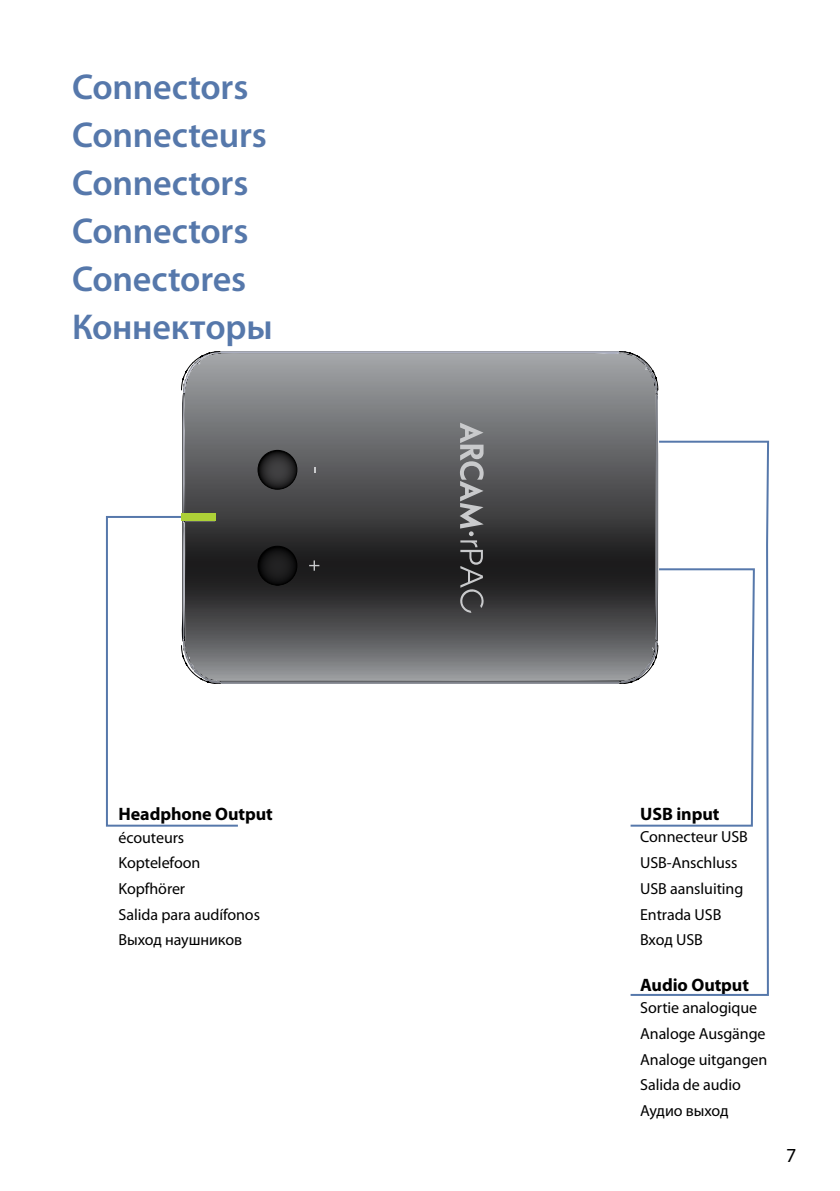
<style>
.page{position:relative;width:840px;height:1191px;background:#fff}
.page>*{position:absolute;margin:0;border:0;box-sizing:border-box;transform-origin:0 0}
.t1{font:600 36px/48px "Myriad Pro";letter-spacing:-.005em;color:#5678ab}
.t2{font:20px "Myriad Pro";color:#000}
.t3{font:700 18px "Myriad Pro";letter-spacing:-.005em;color:#000}
.t4{font:16px/25.6px "Myriad Pro";letter-spacing:-.005em;color:#000}
</style>
<div class="page">
<svg style="left:630px;top:440px;width:139px;height:556px"></svg>
<svg style="left:106px;top:516px;width:75px;height:311px"></svg>
<svg style="left:181px;top:351px;width:574px;height:476px"></svg>
<h1 class="t1" style="left:72px;top:62px;width:202px">Connectors<br>Connecteurs<br>Connectors<br>Connectors<br>Conectores<br>Коннекторы</h1>
<p class="t3" style="left:118px;top:802px;width:156px">Headphone Output</p>
<p class="t4" style="left:118px;top:824px;width:143px">écouteurs<br>Koptelefoon<br>Kopfhörer<br>Salida para audífonos<br>Выход наушников</p>
<p class="t3" style="left:639px;top:802px;width:81px">USB input</p>
<p class="t4" style="left:639px;top:824px;width:109px">Connecteur USB<br>USB-Anschluss<br>USB aansluiting<br>Entrada USB<br>Вход USB</p>
<p class="t3" style="left:639px;top:972px;width:110px">Audio Output</p>
<p class="t4" style="left:639px;top:995px;width:129px">Sortie analogique<br>Analoge Ausgänge<br>Analoge uitgangen<br>Salida de audio<br>Аудио выход</p>
<p class="t2" style="left:785px;top:1143px;width:12px">7</p>
</div>
